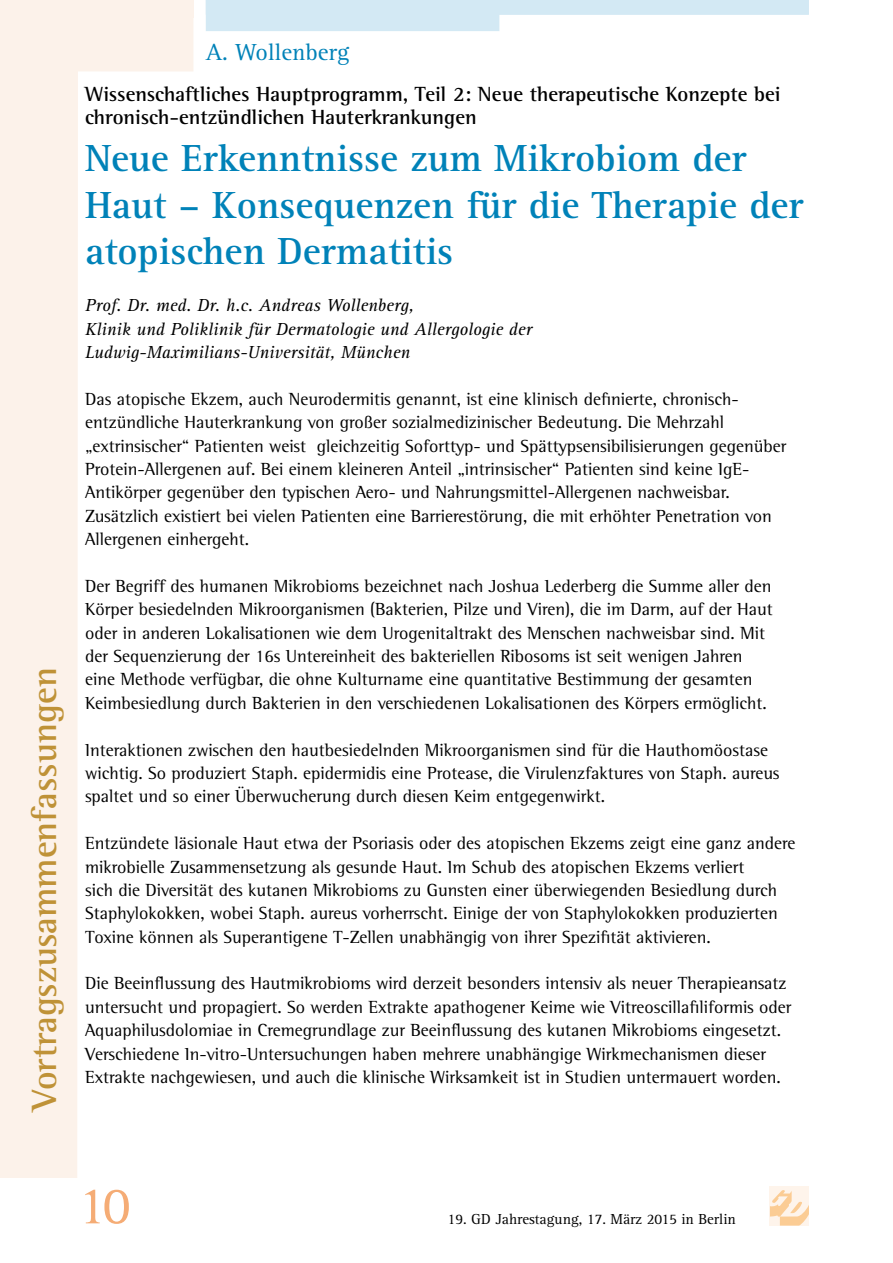
<style>
.page{position:relative;width:893px;height:1263px;background:#fff}
.page>*{position:absolute;margin:0;border:0;box-sizing:border-box;transform-origin:0 0}
.t1{font:54px "Agfa Rotis Serif";color:#f5ac75}
.t2{font:700 39px/46.8px "Agfa Rotis Serif";color:#0082b8}
.t3{font:700 36px "Agfa Rotis Semi Serif";color:#bf9237}
.t4{font:24px "Agfa Rotis Serif";color:#0082b8}
.t5{font:700 21px/23.4px "Agfa Rotis Semi Serif";color:#000}
.t6{font:18px/23.4px "Agfa Rotis Semi Serif";color:#000}
.t7{font:italic 18px/23.4px "Agfa Rotis Serif";color:#000}
.t8{font:15px "Agfa Rotis Serif";color:#000}
</style>
<div class="page">
<div style="left:770px;top:1186px;width:39px;height:39px;background:#fef4eb"></div>
<svg style="left:770px;top:1190px;width:39px;height:35px"></svg>
<svg style="left:0;top:0;width:194px;height:1178px"></svg>
<div style="left:0;top:0;width:193px;height:17px;background:#fcf2ea"></div>
<svg style="left:206px;top:0;width:603px;height:31px"></svg>
<h3 class="t3" style="left:23px;top:1111px;width:445px;rotate:-90deg">Vortragszusammenfassungen</h3>
<h3 class="t4" style="left:206px;top:38px;width:145px">A. Wollenberg</h3>
<p class="t5" style="left:85px;top:82px;width:697px">Wissenschaftliches Hauptprogramm, Teil 2: Neue therapeutische Konzepte bei chronisch-entzündlichen Hauterkrankungen</p>
<h2 class="t2" style="left:85px;top:135px;width:720px">Neue Erkenntnisse zum Mikrobiom der<br>Haut – Konsequenzen für die Therapie der atopischen Dermatitis</h2>
<p class="t7" style="left:85px;top:294px;width:448px">Prof. Dr. med. Dr. h.c. Andreas Wollenberg,<br>Klinik und Poliklinik für Dermatologie und Allergologie der<br>Ludwig-Maximilians-Universität, München</p>
<p class="t6" style="left:85px;top:387px;width:703px">Das atopische Ekzem, auch Neurodermitis genannt, ist eine klinisch definierte, chronisch&shy;entzündliche Hauterkrankung von großer sozialmedizinischer Bedeutung. Die Mehrzahl „extrinsischer“ Patienten weist gleichzeitig Soforttyp- und Spättypsensibilisierungen gegenüber Protein-Allergenen auf. Bei einem kleineren Anteil „intrinsischer“ Patienten sind keine IgE-Antikörper gegenüber den typischen Aero- und Nahrungsmittel-Allergenen nachweisbar.<br>Zusätzlich existiert bei vielen Patienten eine Barrierestörung, die mit erhöhter Penetration von Allergenen einhergeht.</p>
<p class="t6" style="left:85px;top:574px;width:689px">Der Begriff des humanen Mikrobioms bezeichnet nach Joshua Lederberg die Summe aller den Körper besiedelnden Mikroorganismen (Bakterien, Pilze und Viren), die im Darm, auf der Haut oder in anderen Lokalisationen wie dem Urogenitaltrakt des Menschen nachweisbar sind. Mit der Sequenzierung der 16s Untereinheit des bakteriellen Ribosoms ist seit wenigen Jahren eine Methode verfügbar, die ohne Kulturname eine quantitative Bestimmung der gesamten Keimbesiedlung durch Bakterien in den verschiedenen Lokalisationen des Körpers ermöglicht.</p>
<p class="t6" style="left:85px;top:738px;width:696px">Interaktionen zwischen den hautbesiedelnden Mikroorganismen sind für die Hauthomöostase wichtig. So produziert Staph. epidermidis eine Protease, die Virulenzfaktures von Staph. aureus spaltet und so einer Überwucherung durch diesen Keim entgegenwirkt.</p>
<p class="t6" style="left:85px;top:831px;width:712px">Entzündete läsionale Haut etwa der Psoriasis oder des atopischen Ekzems zeigt eine ganz andere mikrobielle Zusammensetzung als gesunde Haut. Im Schub des atopischen Ekzems verliert<br>sich die Diversität des kutanen Mikrobioms zu Gunsten einer überwiegenden Besiedlung durch Staphylokokken, wobei Staph. aureus vorherrscht. Einige der von Staphylokokken produzierten Toxine können als Superantigene T-Zellen unabhängig von ihrer Spezifität aktivieren.</p>
<p class="t6" style="left:85px;top:972px;width:708px">Die Beeinflussung des Hautmikrobioms wird derzeit besonders intensiv als neuer Therapieansatz untersucht und propagiert. So werden Extrakte apathogener Keime wie Vitreoscillafiliformis oder Aquaphilusdolomiae in Cremegrundlage zur Beeinflussung des kutanen Mikrobioms eingesetzt.<br>Verschiedene In-vitro-Untersuchungen haben mehrere unabhängige Wirkmechanismen dieser Extrakte nachgewiesen, und auch die klinische Wirksamkeit ist in Studien untermauert worden.</p>
<h1 class="t1" style="left:78px;top:1175px;width:55px">10</h1>
<p class="t8" style="left:448px;top:1210px;width:290px">19. GD Jahrestagung, 17. März 2015 in Berlin</p>
</div>
